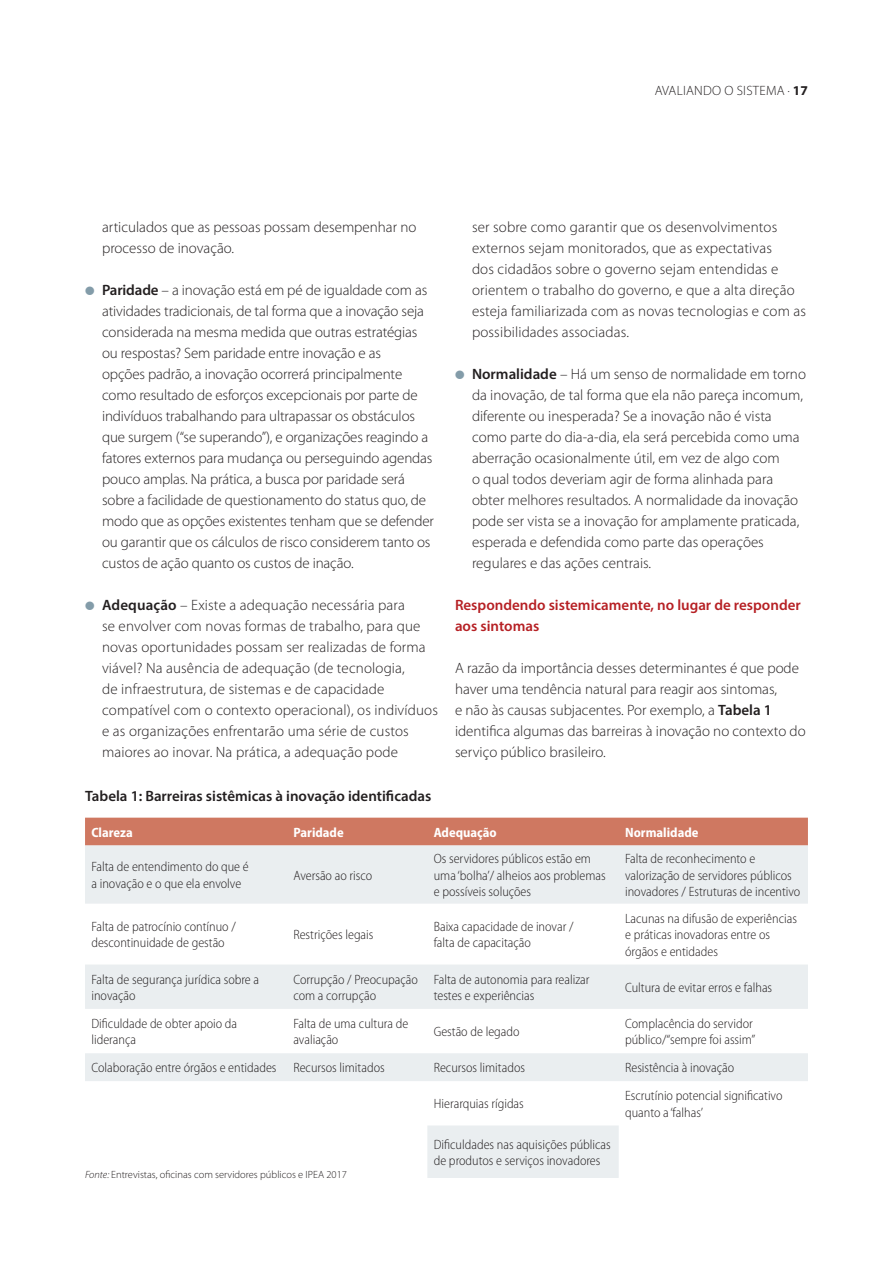
<style>
.page{position:relative;width:893px;height:1263px;background:#fff}
.page>*{position:absolute;margin:0;border:0;box-sizing:border-box;transform-origin:0 0}
.Indented_text_1{font:300 15px/21px "Myriad Pro";color:#231f20}
.Heading_2{font:600 15px/21px "Myriad Pro";color:#b62024}
.t1{font:600 15px "Myriad Pro";color:#231f20}
.Table_text{font:300 semi-condensed 13.5px/16.5px "Myriad Pro";color:#231f20}
.Table_text-2{font:700 semi-condensed 13.5px "Myriad Pro";color:#fff}
.t2{font:300 13.5px "Myriad Pro";letter-spacing:.02em;color:#231f20}
.t3{font:300 10.5px "Myriad Pro";color:#231f20}
.s1{font-weight:700}
.s2{color:#839ca9}
.s3{font-weight:600}
.s4{font-style:italic}
</style>
<div class="page">
<div style="left:85px;top:818px;width:723px;height:27px;background:#cf7861"></div>
<svg style="left:85px;top:845px;width:723px;height:333px"></svg>
<p class="t2" style="left:655px;top:83px;width:155px">AVALIANDO O SISTEMA . <span class="s1">17</span></p>
<p class="Indented_text_1" style="left:102px;top:216px;width:316px">articulados que as pessoas possam desempenhar no processo de inovação.</p>
<p class="Indented_text_1" style="left:102px;top:279px;width:333px;text-indent:-17px"><span class="s2">●</span> <span class="s3">Paridade</span> – a inovação está em pé de igualdade com as atividades tradicionais, de tal forma que a inovação seja considerada na mesma medida que outras estratégias ou respostas? Sem paridade entre inovação e as<br>opções padrão, a inovação ocorrerá principalmente como resultado de esforços excepcionais por parte de indivíduos trabalhando para ultrapassar os obstáculos que surgem (“se superando”), e organizações reagindo a fatores externos para mudança ou perseguindo agendas pouco amplas. Na prática, a busca por paridade será sobre a facilidade de questionamento do status quo, de modo que as opções existentes tenham que se defender ou garantir que os cálculos de risco considerem tanto os custos de ação quanto os custos de inação.</p>
<p class="Indented_text_1" style="left:102px;top:594px;width:337px;text-indent:-17px"><span class="s2">●</span> <span class="s3">Adequação</span> – Existe a adequação necessária para<br>se envolver com novas formas de trabalho, para que novas oportunidades possam ser realizadas de forma viável? Na ausência de adequação (de tecnologia,<br>de infraestrutura, de sistemas e de capacidade compatível com o contexto operacional), os indivíduos e as organizações enfrentarão uma série de custos maiores ao inovar. Na prática, a adequação pode</p>
<p class="Indented_text_1" style="left:472px;top:216px;width:336px">ser sobre como garantir que os desenvolvimentos externos sejam monitorados, que as expectativas<br>dos cidadãos sobre o governo sejam entendidas e orientem o trabalho do governo, e que a alta direção esteja familiarizada com as novas tecnologias e com as possibilidades associadas.</p>
<p class="Indented_text_1" style="left:472px;top:363px;width:335px;text-indent:-17px"><span class="s2">●</span> <span class="s3">Normalidade</span> – Há um senso de normalidade em torno da inovação, de tal forma que ela não pareça incomum, diferente ou inesperada? Se a inovação não é vista como parte do dia-a-dia, ela será percebida como uma aberração ocasionalmente útil, em vez de algo com<br>o qual todos deveriam agir de forma alinhada para obter melhores resultados. A normalidade da inovação pode ser vista se a inovação for amplamente praticada, esperada e defendida como parte das operações regulares e das ações centrais.</p>
<p class="Heading_2" style="left:455px;top:594px;width:347px">Respondendo sistemicamente, no lugar de responder aos sintomas</p>
<p class="Indented_text_1" style="left:455px;top:657px;width:352px">A razão da importância desses determinantes é que pode haver uma tendência natural para reagir aos sintomas,<br>e não às causas subjacentes. Por exemplo, a <span class="s3">Tabela 1 </span>identifica algumas das barreiras à inovação no contexto do serviço público brasileiro.</p>
<p class="t1" style="left:85px;top:786px;width:348px">Tabela 1: Barreiras sistêmicas à inovação identificadas</p>
<p class="Table_text-2" style="left:91px;top:824px;width:43px">Clareza</p>
<p class="Table_text-2" style="left:293px;top:824px;width:52px">Paridade</p>
<p class="Table_text-2" style="left:434px;top:824px;width:65px">Adequação</p>
<p class="Table_text-2" style="left:625px;top:824px;width:75px">Normalidade</p>
<p class="Table_text" style="left:91px;top:859px;width:159px">Falta de entendimento do que é a inovação e o que ela envolve</p>
<p class="Table_text" style="left:293px;top:867px;width:80px">Aversão ao risco</p>
<p class="Table_text" style="left:434px;top:851px;width:174px">Os servidores públicos estão em uma ‘bolha’/ alheios aos problemas e possíveis soluções</p>
<p class="Table_text" style="left:625px;top:851px;width:177px">Falta de reconhecimento e valorização de servidores públicos inovadores / Estruturas de incentivo</p>
<p class="Table_text" style="left:91px;top:918px;width:146px">Falta de patrocínio contínuo / descontinuidade de gestão</p>
<p class="Table_text" style="left:293px;top:927px;width:82px">Restrições legais</p>
<p class="Table_text" style="left:434px;top:918px;width:141px">Baixa capacidade de inovar / falta de capacitação</p>
<p class="Table_text" style="left:625px;top:910px;width:173px">Lacunas na difusão de experiências e práticas inovadoras entre os órgãos e entidades</p>
<p class="Table_text" style="left:91px;top:971px;width:169px">Falta de segurança jurídica sobre a inovação</p>
<p class="Table_text" style="left:293px;top:971px;width:126px">Corrupção / Preocupação com a corrupção</p>
<p class="Table_text" style="left:434px;top:971px;width:157px">Falta de autonomia para realizar testes e experiências</p>
<p class="Table_text" style="left:625px;top:979px;width:149px">Cultura de evitar erros e falhas</p>
<p class="Table_text" style="left:91px;top:1015px;width:147px">Dificuldade de obter apoio da liderança</p>
<p class="Table_text" style="left:293px;top:1015px;width:116px">Falta de uma cultura de avaliação</p>
<p class="Table_text" style="left:434px;top:1024px;width:87px">Gestão de legado</p>
<p class="Table_text" style="left:625px;top:1015px;width:132px">Complacência do servidor público/“sempre foi assim”</p>
<p class="Table_text" style="left:91px;top:1060px;width:187px">Colaboração entre órgãos e entidades</p>
<p class="Table_text" style="left:293px;top:1060px;width:93px">Recursos limitados</p>
<p class="Table_text" style="left:434px;top:1060px;width:93px">Recursos limitados</p>
<p class="Table_text" style="left:625px;top:1060px;width:111px">Resistência à inovação</p>
<p class="Table_text" style="left:434px;top:1096px;width:92px">Hierarquias rígidas</p>
<p class="Table_text" style="left:625px;top:1088px;width:159px">Escrutínio potencial significativo quanto a ‘falhas’</p>
<p class="Table_text" style="left:434px;top:1136px;width:179px">Dificuldades nas aquisições públicas de produtos e serviços inovadores</p>
<p class="t3" style="left:85px;top:1168px;width:263px"><span class="s4">Fonte:</span> Entrevistas, oficinas com servidores públicos e IPEA 2017</p>
</div>
